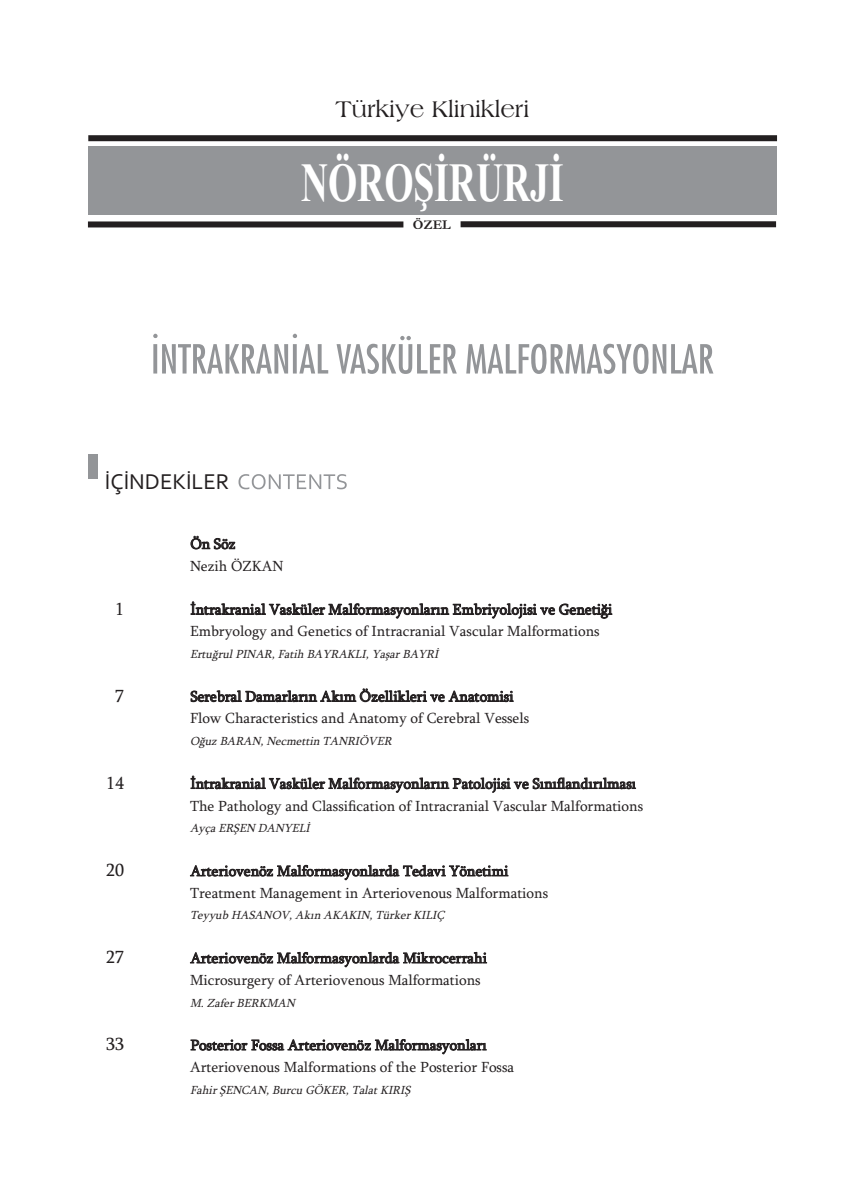
<style>
.page{position:relative;width:865px;height:1197px;background:#fff}
.page>*{position:absolute;margin:0;border:0;box-sizing:border-box;transform-origin:0 0}
.t1{font:700 55.35px "Times New Roman";color:#fff;scale:.68 1}
.t2{font:24px "Americana BT Roman";color:#231f20}
.t3{font:22.5px "Corbel";color:#231f20}
.t4{font:18px "Sylfaen";color:#231f20}
.t5{font:15px/21.9px "Sylfaen";color:#231f20}
.t6{font:700 13.5px "Garamond";color:#231f20}
.t7{font:italic 12px "Sylfaen";color:#231f20}
</style>
<div class="page">
<div style="left:88px;top:147px;width:688px;height:68px;background:#939598"></div>
<div style="left:88px;top:135px;width:689px;height:6px;background:#231f20"></div>
<div style="left:88px;top:221px;width:315px;height:6px;background:#231f20"></div>
<div style="left:460px;top:221px;width:316px;height:6px;background:#231f20"></div>
<svg style="left:238px;top:474px;width:109px;height:15px"></svg>
<div style="left:88px;top:454px;width:9px;height:25px;background:#939598"></div>
<svg style="left:153px;top:334px;width:304px;height:40px"></svg>
<h2 class="t2" style="left:335px;top:94px;width:195px">Türkiye Klinikleri</h2>
<h1 class="t1" style="left:301px;top:149px;width:388px">NÖROŞİRÜRJİ</h1>
<p class="t6" style="left:413px;top:216px;width:39px">ÖZEL</p>
<h3 class="t3" style="left:105px;top:468px;width:126px">İÇİNDEKİLER</h3>
<p class="t5" style="left:190px;top:532px;width:95px">Ön Söz<br>Nezih ÖZKAN</p>
<p class="t4" style="left:115px;top:597px;width:10px">1</p>
<p class="t5" style="left:190px;top:598px;width:424px">İntrakranial Vasküler Malformasyonların Embriyolojisi ve Genetiği<br>Embryology and Genetics of Intracranial Vascular Malformations</p>
<p class="t7" style="left:190px;top:646px;width:253px">Ertuğrul PINAR, Fatih BAYRAKLI, Yaşar BAYRİ</p>
<p class="t4" style="left:115px;top:685px;width:10px">7</p>
<p class="t5" style="left:190px;top:685px;width:341px">Serebral Damarların Akım Özellikleri ve Anatomisi<br>Flow Characteristics and Anatomy of Cerebral Vessels</p>
<p class="t7" style="left:190px;top:733px;width:206px">Oğuz BARAN, Necmettin TANRIÖVER</p>
<p class="t4" style="left:106px;top:772px;width:19px">14</p>
<p class="t5" style="left:190px;top:772px;width:454px">İntrakranial Vasküler Malformasyonların Patolojisi ve Sınıflandırılması<br>The Pathology and Classification of Intracranial Vascular Malformations</p>
<p class="t7" style="left:190px;top:821px;width:124px">Ayça ERŞEN DANYELİ</p>
<p class="t4" style="left:106px;top:859px;width:19px">20</p>
<p class="t5" style="left:190px;top:859px;width:359px">Arteriovenöz Malformasyonlarda Tedavi Yönetimi<br>Treatment Management in Arteriovenous Malformations</p>
<p class="t7" style="left:190px;top:908px;width:259px">Teyyub HASANOV, Akın AKAKIN, Türker KILIÇ</p>
<p class="t4" style="left:106px;top:946px;width:19px">27</p>
<p class="t5" style="left:190px;top:946px;width:298px">Arteriovenöz Malformasyonlarda Mikrocerrahi<br>Microsurgery of Arteriovenous Malformations</p>
<p class="t7" style="left:190px;top:995px;width:110px">M. Zafer BERKMAN</p>
<p class="t4" style="left:106px;top:1033px;width:19px">33</p>
<p class="t5" style="left:190px;top:1033px;width:325px">Posterior Fossa Arteriovenöz Malformasyonları<br>Arteriovenous Malformations of the Posterior Fossa</p>
<p class="t7" style="left:190px;top:1082px;width:225px">Fahir ŞENCAN, Burcu GÖKER, Talat KIRIŞ</p>
</div>
